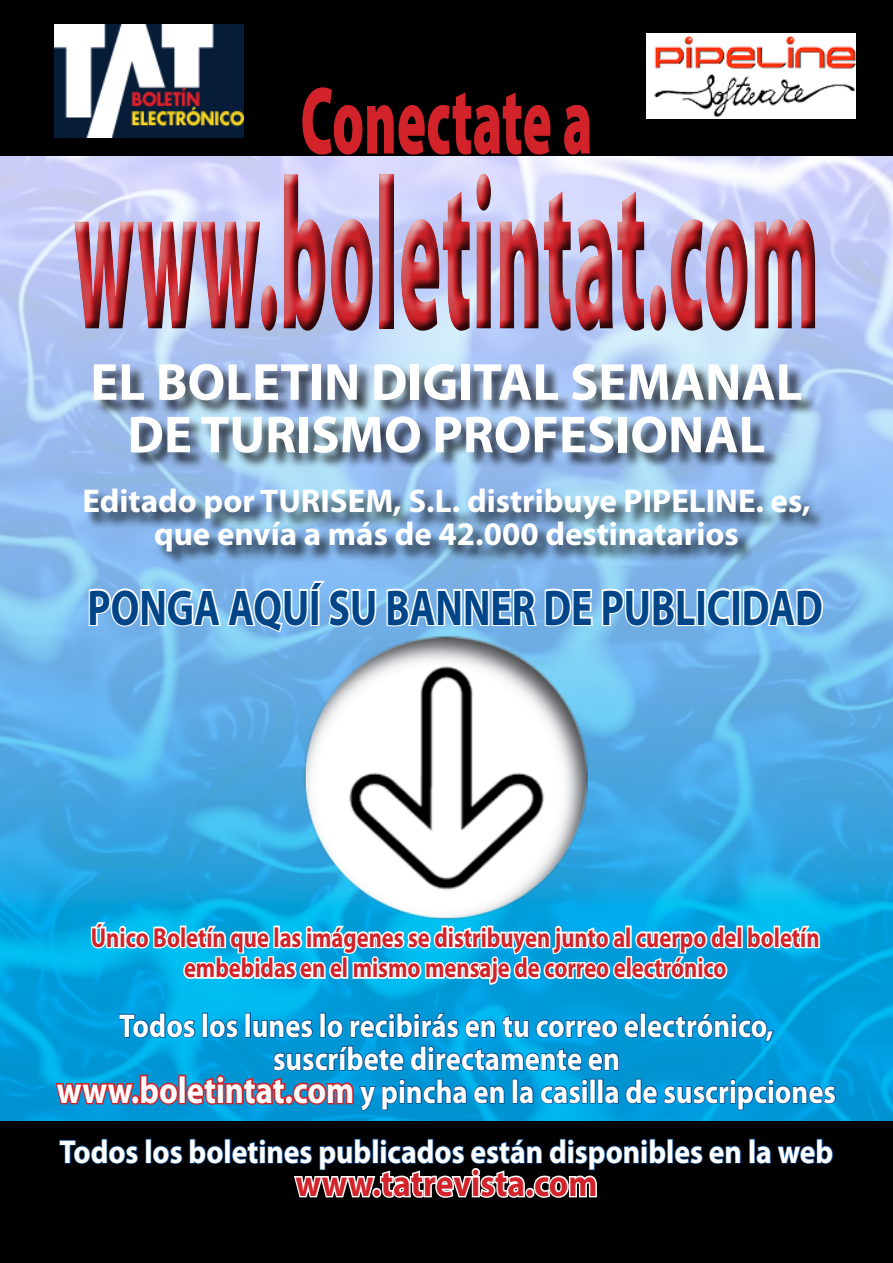
<style>
.page{position:relative;width:893px;height:1263px;background:#fff}
.page>*{position:absolute;margin:0;border:0;box-sizing:border-box;transform-origin:0 0}
.t1{font:900 217.2px "Myriad Pro";color:#d2232a;scale:.37 1}
.t2{font:900 96.45px "Myriad Pro";color:#d2232a;scale:.56 1}
.t3{font:700 52.5px/52.5px "Myriad Pro";color:#fff;text-align:center}
.t4{font:700 50.4px "Myriad Pro";color:#004588;scale:.79 1}
.t5{font:700 37.5px "Myriad Pro";color:#d2232a;scale:.9 1}
.t6{font:700 33px/33px "Myriad Pro";color:#fff;text-align:center;scale:.87 1}
.t7{font:700 33px/33px "Myriad Pro";color:#fff;text-align:center}
.t8{font:700 33px "Myriad Pro";color:#fff;scale:.9 1}
.t9{font:700 27.6px/30.6px "Myriad Pro";color:#d2232a;text-align:center;scale:.82 1}
.s1{font-size:37.5px}
</style>
<div class="page">
<img style="left:0;top:383px;width:85px;height:738px">
<div style="left:85px;top:363px;width:808px;height:900px;background:#000;opacity:.75"></div>
<div style="left:0;top:61px;width:893px;height:322px;background:#000;opacity:.75"></div>
<img style="left:272px;top:589px;width:344px;height:271px">
<svg style="left:87px;top:578px;width:291px;height:56px"></svg>
<svg style="left:384px;top:586px;width:210px;height:42px"></svg>
<svg style="left:600px;top:587px;width:98px;height:41px"></svg>
<div style="left:697px;top:589px;width:9px;height:37px;border:3px solid #fff"></div>
<svg style="left:705px;top:587px;width:28px;height:41px"></svg>
<div style="left:732px;top:589px;width:9px;height:37px;border:3px solid #fff"></div>
<svg style="left:741px;top:587px;width:84px;height:41px"></svg>
<div style="left:0;top:0;width:893px;height:155px;background:#000"></div>
<div style="left:0;top:1121px;width:893px;height:142px;background:#000"></div>
<svg style="left:54px;top:860px;width:783px;height:338px"></svg>
<img style="left:54px;top:25px;width:190px;height:112px">
<img style="left:647px;top:33px;width:209px;height:86px">
<h2 class="t2" style="left:300px;top:57px;width:523px">Conectate a</h2>
<h1 class="t1" style="left:73px;top:110px;width:2018px">www.boletintat.com</h1>
<h3 class="t3" style="left:90px;top:354px;width:714px">EL BOLETIN DIGITAL SEMANAL<br>DE TURISMO PROFESIONAL</h3>
<p class="t7" style="left:82px;top:484px;width:730px">Editado por TURISEM, S.L. distribuye PIPELINE. es, que envía a más de 42.000 destinatarios</p>
<h3 class="t4" style="left:88px;top:575px;width:932px">PONGA AQUÍ SU BANNER DE PUBLICIDAD</h3>
<p class="t9" style="left:91px;top:921px;width:890px">Único Boletín que las imágenes se distribuyen junto al cuerpo del boletín embebidas en el mismo mensaje de correo electrónico</p>
<p class="t6" style="left:57px;top:1008px;width:897px">Todos los lunes lo recibirás en tu correo electrónico, suscríbete directamente en<br><span class="s1">www.boletintat.com</span> y pincha en la casilla de suscripciones</p>
<p class="t8" style="left:60px;top:1130px;width:861px">Todos los boletines publicados están disponibles en la web</p>
<p class="t5" style="left:296px;top:1159px;width:337px">www.tatrevista.com</p>
</div>
